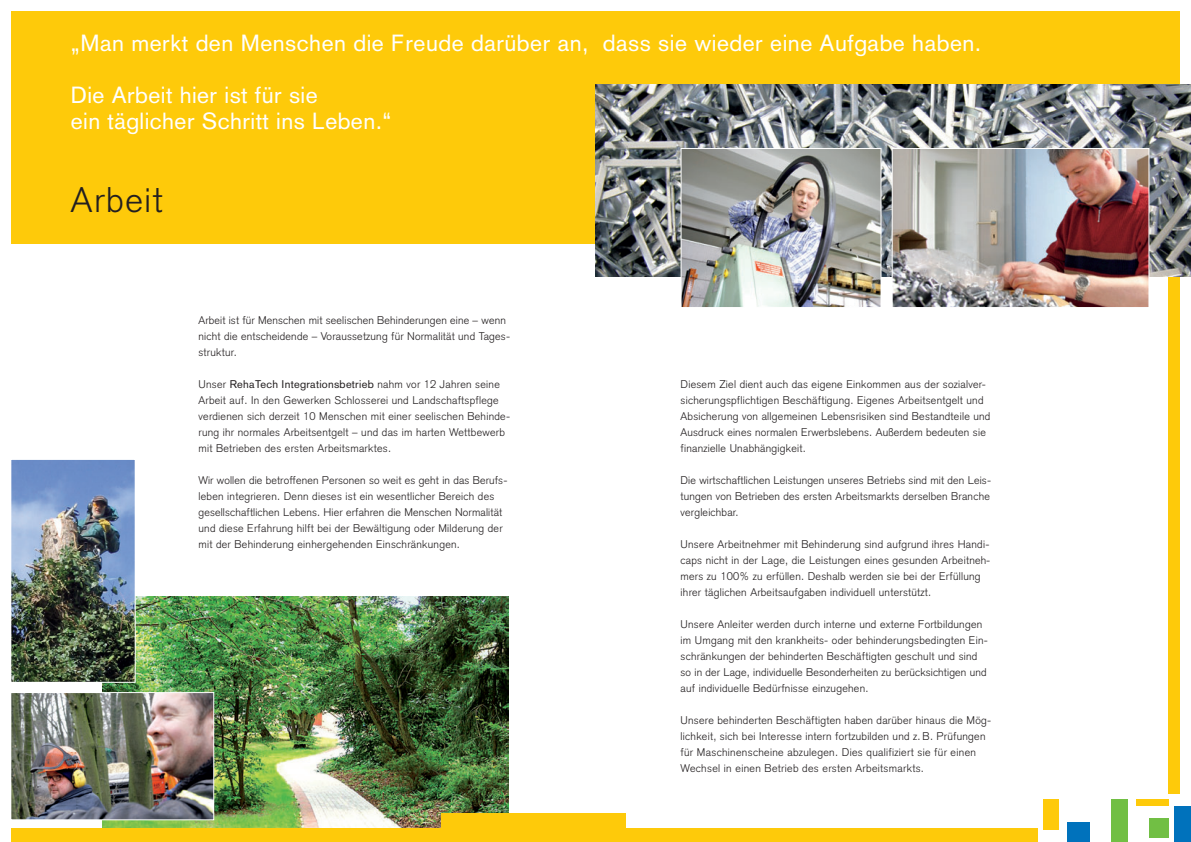
<style>
.page{position:relative;width:1191px;height:842px;background:#fff}
.page>*{position:absolute;margin:0;border:0;box-sizing:border-box;transform-origin:0 0}
.t1{font:300 35px "Akzidenz Grotesk";letter-spacing:.05em;color:#231f20}
.t2{font:23px/26px "Akzidenz Grotesk";letter-spacing:.02em;color:#fff}
.t3{font:300 11px/16px "Akzidenz Grotesk";letter-spacing:.025em;color:#231f20}
.s1{font-weight:400}
</style>
<div class="page">
<img style="left:103px;top:596px;width:405px;height:232px">
<div style="left:11px;top:11px;width:584px;height:233px;background:#feca0a"></div>
<div style="left:1168px;top:70px;width:11px;height:724px;background:#feca0a"></div>
<div style="left:595px;top:11px;width:584px;height:89px;background:#feca0a"></div>
<div style="left:11px;top:828px;width:1028px;height:14px;background:#feca0a"></div>
<div style="left:1037px;top:794px;width:154px;height:48px;background:#fff"></div>
<div style="left:1111px;top:799px;width:17px;height:43px;background:#71bf44"></div>
<div style="left:1043px;top:799px;width:15px;height:31px;background:#feca0a"></div>
<div style="left:1136px;top:799px;width:32px;height:7px;background:#feca0a"></div>
<div style="left:1149px;top:818px;width:20px;height:19px;background:#71bf44"></div>
<img style="left:595px;top:84px;width:596px;height:192px">
<img style="left:682px;top:150px;width:197px;height:156px">
<div style="left:680px;top:148px;width:201px;height:160px;border:1px solid #fff"></div>
<img style="left:12px;top:461px;width:122px;height:220px">
<div style="left:10px;top:459px;width:126px;height:224px;border:1px solid #fff"></div>
<img style="left:12px;top:694px;width:200px;height:124px">
<div style="left:10px;top:692px;width:204px;height:128px;border:1px solid #fff"></div>
<img style="left:893px;top:150px;width:254px;height:156px">
<div style="left:891px;top:148px;width:258px;height:160px;border:1px solid #fff"></div>
<div style="left:441px;top:814px;width:185px;height:28px;background:#feca0a"></div>
<div style="left:1067px;top:822px;width:22px;height:20px;background:#0072bc"></div>
<div style="left:1173px;top:806px;width:18px;height:36px;background:#0072bc"></div>
<h2 class="t2" style="left:71px;top:32px;width:912px">„Man merkt den Menschen die Freude darüber an, dass sie wieder eine Aufgabe haben.</h2>
<h2 class="t2" style="left:71px;top:84px;width:322px">Die Arbeit hier ist für sie<br>ein täglicher Schritt ins Leben.“</h2>
<h1 class="t1" style="left:71px;top:187px;width:93px">Arbeit</h1>
<p class="t3" style="left:198px;top:313px;width:313px">Arbeit ist für Menschen mit seelischen Behinderungen eine – wenn nicht die entscheidende – Voraussetzung für Normalität und Tages&shy;struktur.</p>
<p class="t3" style="left:198px;top:377px;width:313px">Unser <span class="s1">RehaTech Integrationsbetrieb</span> nahm vor 12 Jahren seine Arbeit auf. In den Gewerken Schlosserei und Landschaftspflege verdienen sich derzeit 10 Menschen mit einer seelischen Behinde&shy;rung ihr normales Arbeitsentgelt – und das im harten Wettbewerb mit Betrieben des ersten Arbeitsmarktes.</p>
<p class="t3" style="left:198px;top:473px;width:310px">Wir wollen die betroffenen Personen so weit es geht in das Berufs&shy;leben integrieren. Denn dieses ist ein wesentlicher Bereich des gesellschaftlichen Lebens. Hier erfahren die Menschen Normalität und diese Erfahrung hilft bei der Bewältigung oder Milderung der mit der Behinderung einhergehenden Einschränkungen.</p>
<p class="t3" style="left:680px;top:378px;width:311px">Diesem Ziel dient auch das eigene Einkommen aus der sozialver&shy;sicherungspflichtigen Beschäftigung. Eigenes Arbeitsentgelt und Absicherung von allgemeinen Lebensrisiken sind Bestandteile und Ausdruck eines normalen Erwerbslebens. Außerdem bedeuten sie finanzielle Unabhängigkeit.</p>
<p class="t3" style="left:680px;top:474px;width:312px;text-align:justify">Die wirtschaftlichen Leistungen unseres Betriebs sind mit den Leis&shy;tungen von Betrieben des ersten Arbeitsmarkts derselben Branche vergleichbar.</p>
<p class="t3" style="left:680px;top:538px;width:311px">Unsere Arbeitnehmer mit Behinderung sind aufgrund ihres Handi&shy;caps nicht in der Lage, die Leistungen eines gesunden Arbeitneh&shy;mers zu 100% zu erfüllen. Deshalb werden sie bei der Erfüllung ihrer täglichen Arbeitsaufgaben individuell unterstützt.</p>
<p class="t3" style="left:680px;top:618px;width:309px">Unsere Anleiter werden durch interne und externe Fortbildungen im Umgang mit den krankheits- oder behinderungsbedingten Ein&shy;schränkungen der behinderten Beschäftigten geschult und sind so in der Lage, individuelle Besonderheiten zu berücksichtigen und auf individuelle Bedürfnisse einzugehen.</p>
<p class="t3" style="left:680px;top:714px;width:312px">Unsere behinderten Beschäftigten haben darüber hinaus die Mög&shy;lichkeit, sich bei Interesse intern fortzubilden und z. B. Prüfungen für Maschinenscheine abzulegen. Dies qualifiziert sie für einen Wechsel in einen Betrieb des ersten Arbeitsmarkts.</p>
</div>
